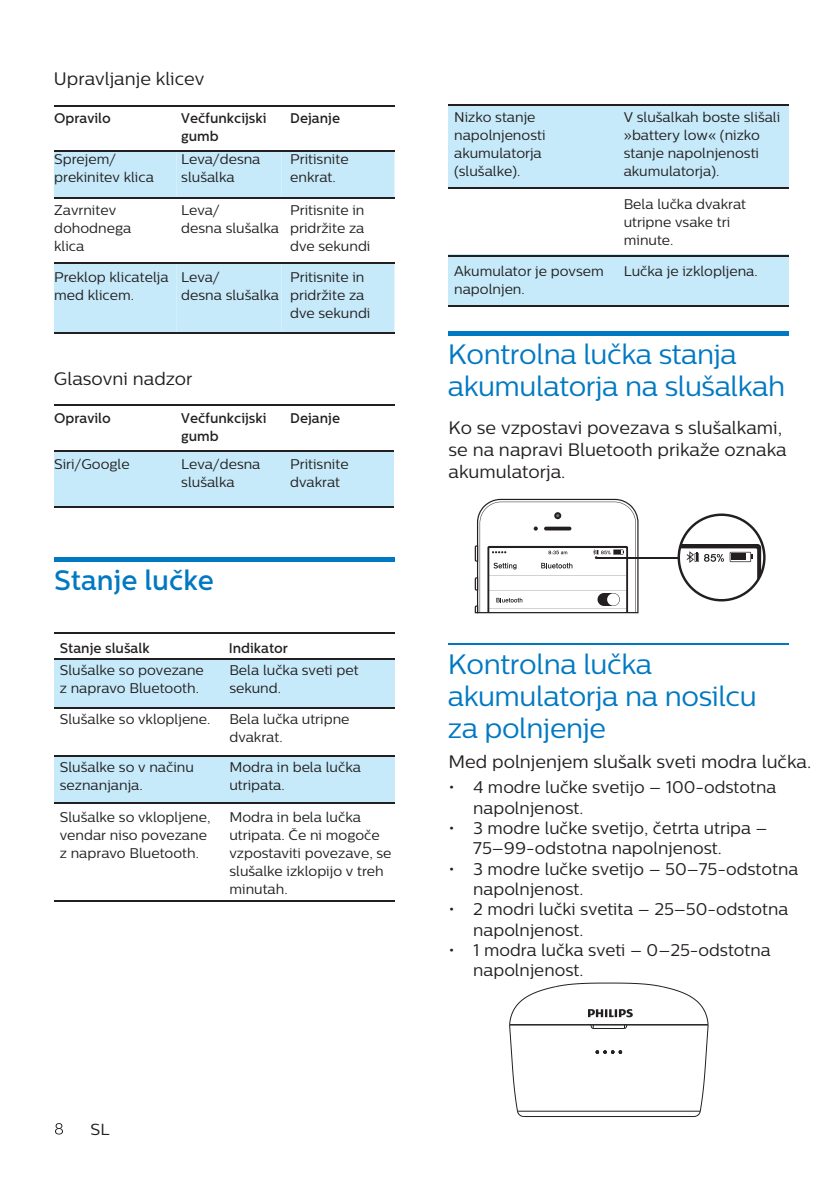
<style>
.page{position:relative;width:840px;height:1191px;background:#fff}
.page>*{position:absolute;margin:0;border:0;box-sizing:border-box;transform-origin:0 0}
.t1{font:28px/32px "Centrale Sans";letter-spacing:-.015em;color:#0079c2}
.t2{font:500 28px "Centrale Sans";color:#0079c2}
.t3{font:18px/21.6px "Centrale Sans";color:#231f20}
.t4{font:17px/20.4px "Centrale Sans";color:#231f20}
.t5{font:16px "Centrale Sans";color:#231f20}
.t6{font:14px/18px "Centrale Sans";color:#231f20}
.t7{font:500 14px/18px "Centrale Sans";color:#231f20}
</style>
<div class="page">
<svg style="left:55px;top:1123px;width:8px;height:11px"></svg>
<hr style="left:54px;top:557px;width:340px;height:4px;background:#0079c2">
<div style="left:281px;top:451px;width:113px;height:56px;background:#c6eafa"></div>
<div style="left:177px;top:451px;width:104px;height:56px;background:#c6eafa"></div>
<div style="left:54px;top:451px;width:123px;height:56px;background:#c6eafa"></div>
<hr style="left:54px;top:451px;width:105px;height:1px;background:#231f20">
<hr style="left:159px;top:451px;width:95px;height:1px;background:#231f20">
<hr style="left:254px;top:451px;width:140px;height:1px;background:#231f20">
<hr style="left:54px;top:506px;width:105px;height:1px;background:#231f20">
<hr style="left:159px;top:506px;width:95px;height:1px;background:#231f20">
<hr style="left:254px;top:506px;width:140px;height:1px;background:#231f20">
<hr style="left:448px;top:332px;width:340px;height:4px;background:#0079c2">
<div style="left:218px;top:756px;width:176px;height:47px;background:#c6eafa"></div>
<div style="left:54px;top:756px;width:164px;height:47px;background:#c6eafa"></div>
<div style="left:218px;top:658px;width:176px;height:50px;background:#c6eafa"></div>
<div style="left:54px;top:658px;width:164px;height:50px;background:#c6eafa"></div>
<hr style="left:54px;top:632px;width:164px;height:1px;background:#231f20">
<hr style="left:218px;top:632px;width:176px;height:1px;background:#231f20">
<hr style="left:54px;top:658px;width:164px;height:1px;background:#231f20">
<hr style="left:218px;top:658px;width:176px;height:1px;background:#231f20">
<hr style="left:54px;top:708px;width:164px;height:1px;background:#231f20">
<hr style="left:218px;top:708px;width:176px;height:1px;background:#231f20">
<hr style="left:54px;top:755px;width:164px;height:1px;background:#231f20">
<hr style="left:218px;top:755px;width:176px;height:1px;background:#231f20">
<hr style="left:54px;top:803px;width:164px;height:1px;background:#231f20">
<hr style="left:218px;top:803px;width:176px;height:1px;background:#231f20">
<div style="left:612px;top:255px;width:176px;height:51px;background:#c6eafa"></div>
<div style="left:448px;top:255px;width:164px;height:51px;background:#c6eafa"></div>
<div style="left:612px;top:105px;width:176px;height:83px;background:#c6eafa"></div>
<div style="left:448px;top:105px;width:164px;height:83px;background:#c6eafa"></div>
<hr style="left:54px;top:900px;width:164px;height:1px;background:#231f20">
<hr style="left:218px;top:900px;width:176px;height:1px;background:#231f20">
<hr style="left:448px;top:104px;width:164px;height:1px;background:#231f20">
<hr style="left:612px;top:104px;width:176px;height:1px;background:#231f20">
<hr style="left:448px;top:187px;width:164px;height:1px;background:#231f20">
<hr style="left:612px;top:187px;width:176px;height:1px;background:#231f20">
<hr style="left:448px;top:255px;width:164px;height:1px;background:#231f20">
<hr style="left:612px;top:255px;width:176px;height:1px;background:#231f20">
<hr style="left:448px;top:305px;width:164px;height:1px;background:#231f20">
<hr style="left:612px;top:305px;width:176px;height:1px;background:#231f20">
<hr style="left:448px;top:644px;width:340px;height:1px;background:#0079c2">
<svg style="left:677px;top:513px;width:88px;height:88px"></svg>
<svg style="left:474px;top:499px;width:164px;height:114px"></svg>
<hr style="left:596px;top:557px;width:81px;height:1px;background:#231f20">
<svg style="left:54px;top:151px;width:340px;height:181px;fill:#c6eafa"></svg>
<hr style="left:54px;top:105px;width:132px;height:1px;background:#231f20">
<hr style="left:186px;top:105px;width:94px;height:1px;background:#231f20">
<hr style="left:280px;top:105px;width:114px;height:1px;background:#231f20">
<hr style="left:54px;top:150px;width:132px;height:1px;background:#231f20">
<hr style="left:186px;top:150px;width:94px;height:1px;background:#231f20">
<hr style="left:280px;top:150px;width:114px;height:1px;background:#231f20">
<hr style="left:54px;top:197px;width:132px;height:1px;background:#231f20">
<hr style="left:186px;top:197px;width:94px;height:1px;background:#231f20">
<hr style="left:280px;top:197px;width:114px;height:1px;background:#231f20">
<hr style="left:54px;top:262px;width:132px;height:1px;background:#231f20">
<hr style="left:186px;top:262px;width:94px;height:1px;background:#231f20">
<hr style="left:280px;top:262px;width:114px;height:1px;background:#231f20">
<hr style="left:54px;top:405px;width:132px;height:1px;background:#231f20">
<hr style="left:186px;top:405px;width:94px;height:1px;background:#231f20">
<hr style="left:280px;top:405px;width:114px;height:1px;background:#231f20">
<hr style="left:54px;top:332px;width:340px;height:1px;background:#231f20">
<svg style="left:509px;top:982px;width:199px;height:135px"></svg>
<p class="t3" style="left:54px;top:68px;width:152px">Upravljanje klicev</p>
<p class="t7" style="left:54px;top:109px;width:58px">Opravilo</p>
<p class="t7" style="left:290px;top:109px;width:51px">Dejanje</p>
<p class="t7" style="left:181px;top:109px;width:87px">Večfunkcijski gumb</p>
<p class="t6" style="left:54px;top:150px;width:101px">Sprejem/ prekinitev klica</p>
<p class="t6" style="left:181px;top:150px;width:81px">Leva/desna slušalka</p>
<p class="t6" style="left:290px;top:150px;width:60px">Pritisnite enkrat.</p>
<p class="t6" style="left:54px;top:200px;width:79px">Zavrnitev dohodnega klica</p>
<p class="t6" style="left:181px;top:200px;width:99px">Leva/<br>desna slušalka</p>
<p class="t6" style="left:290px;top:200px;width:82px">Pritisnite in pridržite za dve sekundi</p>
<p class="t6" style="left:54px;top:268px;width:116px">Preklop klicatelja med klicem.</p>
<p class="t6" style="left:181px;top:268px;width:99px">Leva/<br>desna slušalka</p>
<p class="t6" style="left:290px;top:268px;width:82px">Pritisnite in pridržite za dve sekundi</p>
<p class="t3" style="left:54px;top:367px;width:140px">Glasovni nadzor</p>
<p class="t7" style="left:54px;top:409px;width:58px">Opravilo</p>
<p class="t7" style="left:181px;top:409px;width:87px">Večfunkcijski gumb</p>
<p class="t7" style="left:290px;top:409px;width:51px">Dejanje</p>
<p class="t6" style="left:54px;top:454px;width:77px">Siri/Google</p>
<p class="t6" style="left:181px;top:454px;width:81px">Leva/desna slušalka</p>
<p class="t6" style="left:290px;top:454px;width:60px">Pritisnite dvakrat</p>
<h1 class="t2" style="left:54px;top:564px;width:161px">Stanje lučke</h1>
<p class="t7" style="left:60px;top:638px;width:91px">Stanje slušalk</p>
<p class="t7" style="left:228px;top:638px;width:61px">Indikator</p>
<p class="t6" style="left:60px;top:661px;width:145px">Slušalke so povezane z napravo Bluetooth.</p>
<p class="t6" style="left:229px;top:661px;width:131px">Bela lučka sveti pet sekund.</p>
<p class="t6" style="left:60px;top:710px;width:152px">Slušalke so vklopljene.</p>
<p class="t6" style="left:229px;top:710px;width:121px">Bela lučka utripne dvakrat.</p>
<p class="t6" style="left:60px;top:758px;width:136px">Slušalke so v načinu seznanjanja.</p>
<p class="t6" style="left:229px;top:758px;width:133px">Modra in bela lučka utripata.</p>
<p class="t6" style="left:60px;top:808px;width:152px">Slušalke so vklopljene, vendar niso povezane z napravo Bluetooth.</p>
<p class="t6" style="left:229px;top:808px;width:163px">Modra in bela lučka utripata. Če ni mogoče vzpostaviti povezave, se slušalke izklopijo v treh minutah.</p>
<p class="t5" style="left:90px;top:1119px;width:20px">SL</p>
<p class="t6" style="left:454px;top:107px;width:93px">Nizko stanje napolnjenosti akumulatorja (slušalke).</p>
<p class="t6" style="left:623px;top:107px;width:158px">V slušalkah boste slišali »battery low« (nizko stanje napolnjenosti akumulatorja).</p>
<p class="t6" style="left:623px;top:195px;width:124px">Bela lučka dvakrat utripne vsake tri minute.</p>
<p class="t6" style="left:454px;top:262px;width:151px">Akumulator je povsem napolnjen.</p>
<p class="t6" style="left:623px;top:262px;width:135px">Lučka je izklopljena.</p>
<h1 class="t1" style="left:447px;top:337px;width:339px">Kontrolna lučka stanja akumulatorja na slušalkah</h1>
<p class="t3" style="left:448px;top:417px;width:339px">Ko se vzpostavi povezava s slušalkami, se na napravi Bluetooth prikaže oznaka akumulatorja.</p>
<h1 class="t1" style="left:447px;top:648px;width:310px">Kontrolna lučka akumulatorja na nosilcu za polnjenje</h1>
<p class="t3" style="left:448px;top:750px;width:364px">Med polnjenjem slušalk sveti modra lučka.</p>
<p class="t4" style="left:473px;top:777px;width:304px;text-indent:-25px">• 4 modre lučke svetijo – 100-odstotna napolnjenost.</p>
<p class="t4" style="left:473px;top:817px;width:295px;text-indent:-25px">• 3 modre lučke svetijo, četrta utripa –<br>75–99-odstotna napolnjenost.</p>
<p class="t4" style="left:473px;top:858px;width:326px;text-indent:-25px">• 3 modre lučke svetijo – 50–75-odstotna napolnjenost.</p>
<p class="t4" style="left:473px;top:899px;width:316px;text-indent:-25px">• 2 modri lučki svetita – 25–50-odstotna napolnjenost.</p>
<p class="t4" style="left:473px;top:939px;width:299px;text-indent:-25px">• 1 modra lučka sveti – 0–25-odstotna napolnjenost.</p>
</div>
